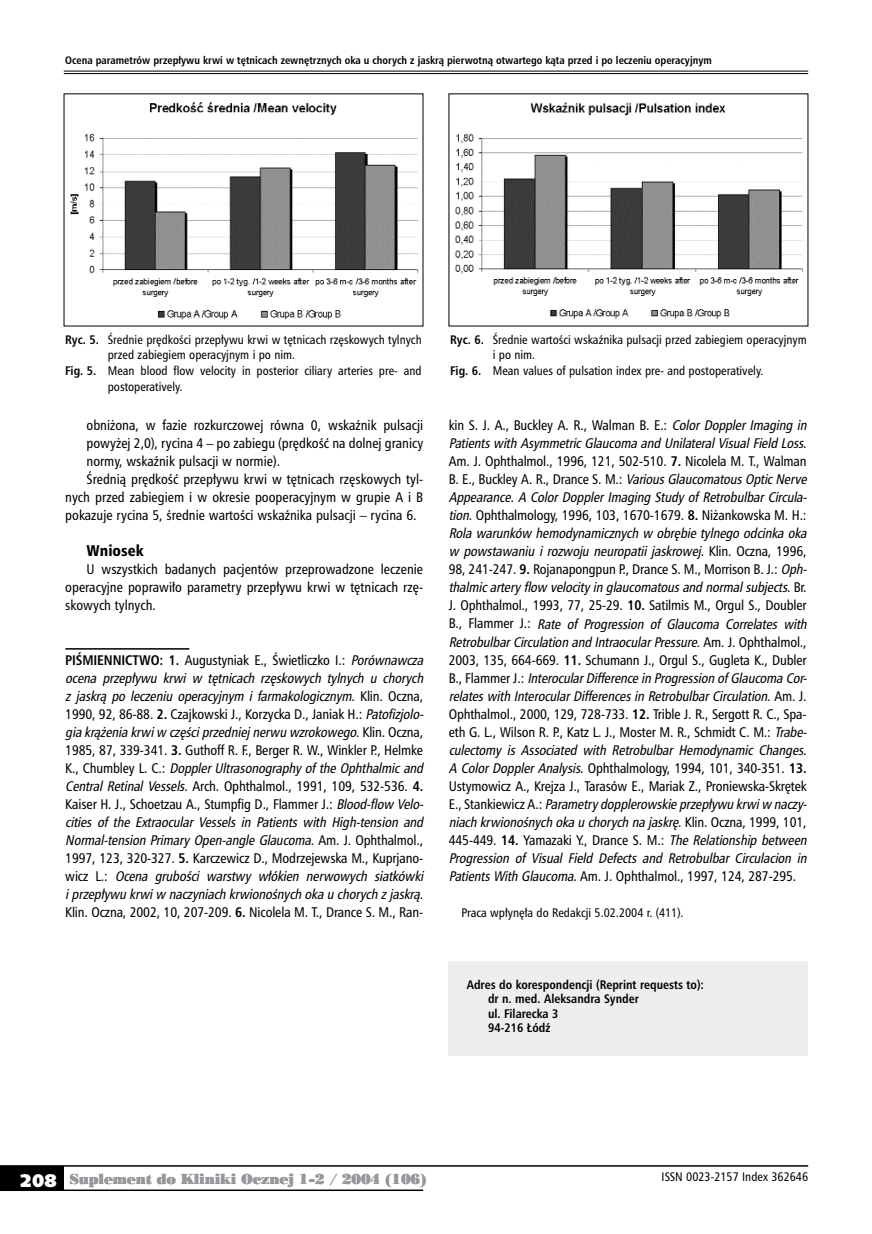
<style>
.page{position:relative;width:872px;height:1234px;background:#fff}
.page>*{position:absolute;margin:0;border:0;box-sizing:border-box;transform-origin:0 0}
.t1{font:15px "Humnst 777 Blk Cn PL";color:#000}
.t2{font:italic 13.5px/18px "Humnst 777 Cn PL";letter-spacing:-.01em;color:#000}
.t3{font:13.5px/18px "Humnst 777 Cn PL";color:#000;text-align:justify}
.t4{font:13.5px "Poster Bodoni PL";letter-spacing:-.015em;color:#98989c}
.t5{font:12px "Humnst 777 Cn PL";color:#000}
.t6{font:700 12px/14.4px "Humnst 777 Cn PL";color:#000}
.t7{font:700 10.5px "Humnst 777 Cn PL";color:#000}
.s1{font-weight:700}
.s2{font-weight:700;font-style:normal}
.s3{font-style:normal}
.s4{font-family:"Humanst 531 U Blk PL";font-size:18px;color:#fff}
</style>
<div class="page">
<hr style="left:64px;top:71px;width:744px;height:1px;background:#000">
<hr style="left:64px;top:73px;width:744px;height:1px;background:#000">
<div style="left:0;top:1165px;width:64px;height:24px;background:#000"></div>
<hr style="left:0;top:1164px;width:808px;height:2px;background:#000">
<hr style="left:0;top:1189px;width:423px;height:1px;background:#000">
<hr style="left:65px;top:648px;width:124px;height:1px;background:#000">
<img style="left:70px;top:102px;width:349px;height:218px">
<img style="left:455px;top:102px;width:349px;height:218px">
<div style="left:449px;top:960px;width:359px;height:95px;background:#edeeef"></div>
<p class="t7" style="left:65px;top:53px;width:648px">Ocena parametrów przepływu krwi w tętnicach zewnętrznych oka u chorych z jaskrą pierwotną otwartego kąta przed i po leczeniu operacyjnym</p>
<p class="t5" style="left:65px;top:331px;width:358px"><span class="s1">Ryc. 5.</span> Średnie prędkości przepływu krwi w tętnicach rzęskowych tylnych</p>
<p class="t5" style="left:108px;top:347px;width:189px">przed zabiegiem operacyjnym i po nim.</p>
<p class="t5" style="left:65px;top:363px;width:358px"><span class="s1">Fig. 5.</span> Mean blood flow velocity in posterior ciliary arteries pre- and</p>
<p class="t5" style="left:108px;top:379px;width:76px">postoperatively.</p>
<p class="t3" style="left:87px;top:416px;width:338px">obniżona, w fazie rozkurczowej równa 0, wskaźnik pulsacji</p>
<p class="t3" style="left:87px;top:434px;width:338px">powyżej 2,0), rycina 4 – po zabiegu (prędkość na dolnej granicy</p>
<p class="t3" style="left:87px;top:452px;width:195px">normy, wskaźnik pulsacji w normie).</p>
<p class="t3" style="left:87px;top:470px;width:337px">Średnią prędkość przepływu krwi w tętnicach rzęskowych tyl-</p>
<p class="t3" style="left:65px;top:488px;width:359px">nych przed zabiegiem i w okresie pooperacyjnym w grupie A i B</p>
<p class="t3" style="left:65px;top:506px;width:353px">pokazuje rycina 5, średnie wartości wskaźnika pulsacji – rycina 6.</p>
<p class="t1" style="left:87px;top:541px;width:58px">Wniosek</p>
<p class="t3" style="left:65px;top:560px;width:359px;text-indent:21px">U wszystkich badanych pacjentów przeprowadzone leczenie operacyjne poprawiło parametry przepływu krwi w tętnicach rzę&shy;skowych tylnych.</p>
<p class="t2" style="left:65px;top:650px;width:363px"><span class="s2">PIŚMIENNICTWO: 1.</span> <span class="s3">Augustyniak E., Świetliczko I.:</span> Porównawcza ocena przepływu krwi w tętnicach rzęskowych tylnych u chorych z jaskrą po leczeniu operacyjnym i farmakologicznym<span class="s3">. K l i n . O c z n a , 1990, 92, 86-88.</span> <span class="s2">2.</span> <span class="s3">Czajkowski J., Korzycka D., Janiak H.:</span> Patofizjolo&shy;giakrążeniakrwiw częściprzedniej nerwu wzrokowego<span class="s3">. K l i n . O c z n a , 1985, 87, 339-341.</span> <span class="s2">3.</span> <span class="s3">Guthoff R. F., Berger R. W., Winkler P., Helmke K . , C h u m b l e y L . C . :</span> DopplerUltrasonographyoftheOphthalmicand Central Retinal Vessels<span class="s3">. Arch. Ophthalmol., 1991, 109, 532-536.</span> <span class="s2">4.<br></span><span class="s3">Kaiser H. J., Schoetzau A., Stumpfig D., Flammer J.:</span> Blood-flow Velo&shy;cities of the Extraocular Vessels in Patients with High-tension and Normal-tension Primary Open-angle Glaucoma<span class="s3">. A m . J . O p h t h a l m o l . , 1997, 123, 320-327.</span> <span class="s2">5.</span> <span class="s3">Karczewicz D., Modrzejewska M., Kuprjano&shy;w i c z L . :</span> Ocena grubości warstwy włókien nerwowych siatkówki i przepływu krwiw naczyniach krwionośnych okau chorych z jaskrą<span class="s3">.<br>Klin. Oczna, 2002, 10, 207-209.</span> <span class="s2">6.</span> <span class="s3">Nicolela M. T., Drance S. M., Ran-</span></p>
<p class="t5" style="left:450px;top:331px;width:358px"><span class="s1">Ryc. 6.</span> Średnie wartości wskaźnika pulsacji przed zabiegiem operacyjnym</p>
<p class="t5" style="left:493px;top:347px;width:44px">i po nim.</p>
<p class="t5" style="left:450px;top:363px;width:315px"><span class="s1">Fig. 6.</span> Mean values of pulsation index pre- and postoperatively.</p>
<p class="t2" style="left:449px;top:416px;width:363px"><span class="s3">kin S. J. A., Buckley A. R., Walman B. E.:</span> Color Doppler Imaging in Patientswith AsymmetricGlaucomaand UnilateralVisualField Loss<span class="s3">.<br>Am. J. Ophthalmol., 1996, 121, 502-510.</span> <span class="s2">7.</span> <span class="s3">Nicolela M. T., Walman B . E . , B u c k l e y A . R . , D ra n c e S . M . :</span> VariousGlaucomatousOpticNerve Appearance. A Color Doppler Imaging Study of Retrobulbar Circula&shy;tion<span class="s3">. Ophthalmology, 1996, 103, 1670-1679.</span> <span class="s2">8.</span> <span class="s3">Niżankowska M. H.:<br></span>Rola warunków hemodynamicznych w obrębie tylnego odcinka oka w powstawaniu i rozwoju neuropatii jaskrowej<span class="s3">. K l i n . O c z n a , 1 9 9 6 , 98, 241-247.</span> <span class="s2">9.</span> <span class="s3">Rojanapongpun P., Drance S. M., Morrison B. J.:</span> Oph&shy;thalmicarteryflow velocityin glaucomatousand normalsubjects<span class="s3">. B r.<br>J. Ophthalmol., 1993, 77, 25-29.</span> <span class="s2">10.</span> <span class="s3">Satilmis M., Orgul S., Doubler B . , F l a m m e r J . :</span> Rate of Progression of Glaucoma Correlates with RetrobulbarCirculation and IntraocularPressure<span class="s3">. A m . J . O p h t h a l m o l . , 2003, 135, 664-669.</span> <span class="s2">11.</span> <span class="s3">Schumann J., Orgul S., Gugleta K., Dubler B . , F l a m m e r J . :</span> InterocularDifferencein Progression ofGlaucomaCor&shy;relateswith InterocularDifferencesin RetrobulbarCirculation<span class="s3">. A m . J .<br>Ophthalmol., 2000, 129, 728-733.</span> <span class="s2">12.</span> <span class="s3">Trible J. R., Sergott R. C., Spa&shy;eth G. L., Wilson R. P., Katz L. J., Moster M. R., Schmidt C. M.:</span> Trabe&shy;culectomy is Associated with Retrobulbar Hemodynamic Changes.<br>AColor Doppler Analysis<span class="s3">. Ophthalmology, 1994, 101, 340-351.</span> <span class="s2">13.<br></span><span class="s3">Ustymowicz A., Krejza J., Tarasów E., Mariak Z., Proniewska-Skrętek E . , S t a n k i e w i c z A . :</span> Parametrydopplerowskieprzepływu krwiw naczy&shy;niach krwionośnych okau chorych najaskrę<span class="s3">. K l i n . O c z n a , 1 9 9 9 , 1 0 1 , 445-449.</span> <span class="s2">14.</span> <span class="s3">Yamazaki Y., Drance S. M.:</span> The Relationship between Progression of Visual Field Defects and Retrobulbar Circulacion in PatientsWith Glaucoma<span class="s3">. Am. J. Ophthalmol., 1997, 124, 287-295.</span></p>
<p class="t5" style="left:461px;top:904px;width:224px">Praca wpłynęła do Redakcji 5.02.2004 r. (411).</p>
<p class="t6" style="left:488px;top:976px;width:217px;text-indent:-21px">Adres do korespondencji (Reprint requests to): dr n. med. Aleksandra Synder<br>ul. Filarecka 3<br>94-216 Łódź</p>
<p class="t4" style="left:20px;top:1169px;width:408px"><span class="s4">208</span> Suplement do Kliniki Ocznej 1-2 / 2004 (106)</p>
<p class="t5" style="left:661px;top:1168px;width:148px">ISSN 0023-2157 Index 362646</p>
</div>
